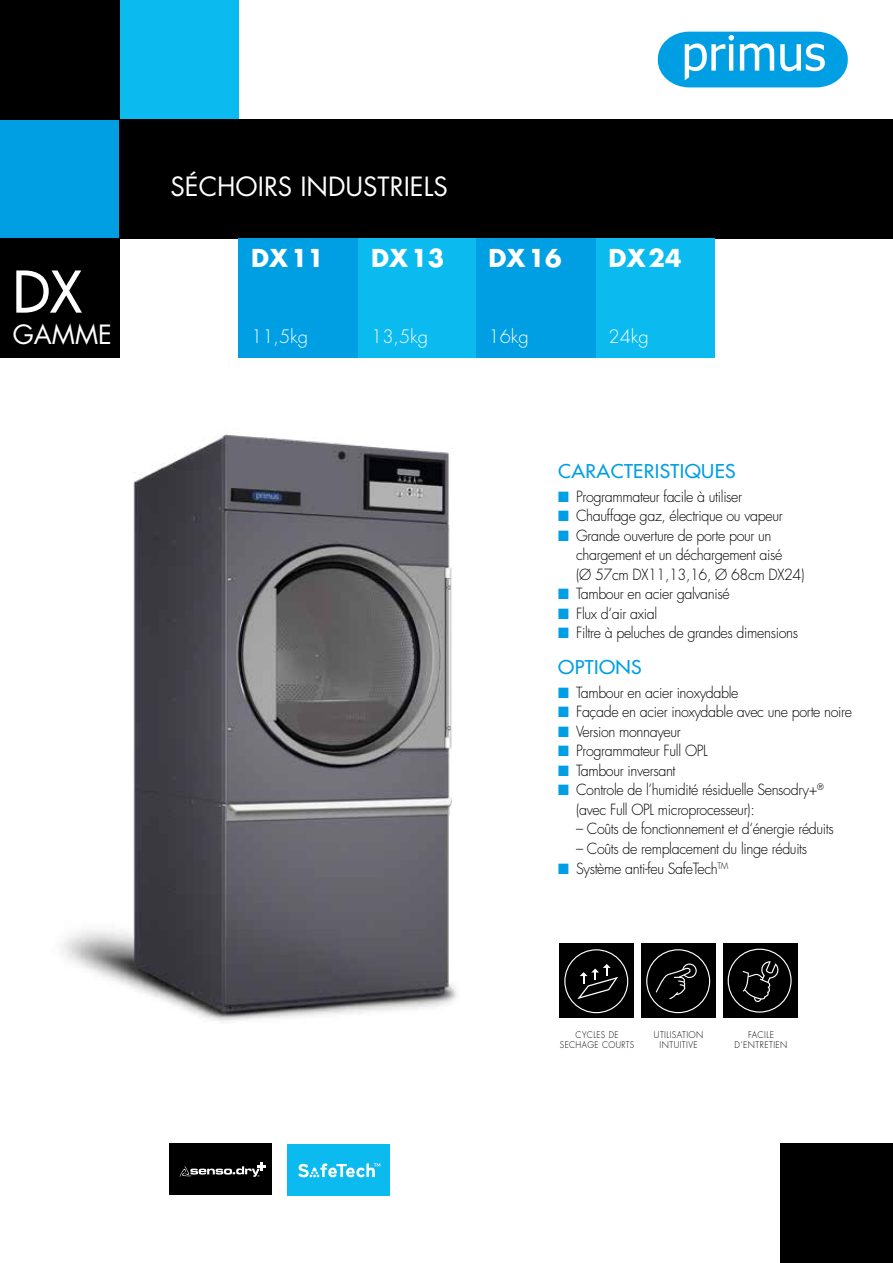
<style>
.page{position:relative;width:893px;height:1263px;background:#fff}
.page>*{position:absolute;margin:0;border:0;box-sizing:border-box;transform-origin:0 0}
.t1{font:55.95px "Futura CE";color:#fff}
.t2{font:25.8px "Futura CE";color:#fff}
.t3{font:700 24px "Futura CE";color:#fff}
.t4{font:18.6px "Futura CE";letter-spacing:.02em;color:#009fe3;scale:1.05 1}
.t5{font:300 18px "Futura CE";color:#fff}
.t6{font:300 15px/19.5px "Futura CE";letter-spacing:-.025em;color:#000;scale:.95 1}
.t7{font:300 9px/10.8px "Futura CE";letter-spacing:.05em;color:#000;text-align:center;scale:.95 1}
.t8{font:300 9px/10.8px "Futura CE";letter-spacing:.05em;color:#000;text-align:center;scale:.91 1}
.s1{color:#009fe3}
</style>
<div class="page">
<div style="left:0;top:119px;width:119px;height:119px;background:#009fe3"></div>
<div style="left:120px;top:0;width:119px;height:119px;background:#0bbbef"></div>
<div style="left:1px;top:0;width:119px;height:119px;background:#000"></div>
<div style="left:781px;top:1144px;width:112px;height:119px;background:#000"></div>
<div style="left:0;top:238px;width:119px;height:119px;background:#000"></div>
<div style="left:119px;top:119px;width:774px;height:119px;background:#000"></div>
<div style="left:358px;top:238px;width:119px;height:119px;background:#0bbbef"></div>
<div style="left:595px;top:238px;width:119px;height:119px;background:#0bbbef"></div>
<div style="left:239px;top:238px;width:119px;height:119px;background:#009fe3"></div>
<div style="left:476px;top:238px;width:119px;height:119px;background:#009fe3"></div>
<div style="left:559px;top:944px;width:74px;height:74px;background:#000"></div>
<div style="left:641px;top:944px;width:74px;height:74px;background:#000"></div>
<div style="left:724px;top:944px;width:74px;height:74px;background:#000"></div>
<img style="left:62px;top:434px;width:395px;height:587px">
<div style="left:564px;top:949px;width:64px;height:64px;border:1px solid #fff;border-radius:50%"></div>
<svg style="left:577px;top:964px;width:41px;height:35px"></svg>
<div style="left:646px;top:949px;width:64px;height:64px;border:1px solid #fff;border-radius:50%"></div>
<svg style="left:655px;top:963px;width:42px;height:37px"></svg>
<div style="left:728px;top:949px;width:64px;height:63px;border:1px solid #fff;border-radius:50%"></div>
<svg style="left:742px;top:961px;width:37px;height:41px"></svg>
<div style="left:287px;top:1144px;width:102px;height:51px;background:#0bbbef"></div>
<div style="left:169px;top:1144px;width:103px;height:51px;background:#000"></div>
<svg style="left:179px;top:1162px;width:87px;height:15px"></svg>
<svg style="left:298px;top:1163px;width:82px;height:14px"></svg>
<svg style="left:658px;top:32px;width:190px;height:55px"></svg>
<h1 class="t1" style="left:13px;top:258px;width:71px">DX</h1>
<h2 class="t2" style="left:13px;top:319px;width:101px">GAMME</h2>
<h2 class="t2" style="left:170px;top:172px;width:279px">SÉCHOIRS INDUSTRIELS</h2>
<h3 class="t3" style="left:251px;top:243px;width:74px">DX 11</h3>
<h3 class="t3" style="left:371px;top:243px;width:74px">DX 13</h3>
<h3 class="t3" style="left:489px;top:243px;width:74px">DX 16</h3>
<h3 class="t3" style="left:609px;top:243px;width:74px">DX 24</h3>
<p class="t5" style="left:251px;top:326px;width:58px">11,5kg</p>
<p class="t5" style="left:371px;top:326px;width:58px">13,5kg</p>
<p class="t5" style="left:489px;top:326px;width:42px">16kg</p>
<p class="t5" style="left:609px;top:326px;width:42px">24kg</p>
<p class="t4" style="left:558px;top:460px;width:171px">CARACTERISTIQUES</p>
<p class="t6" style="left:558px;top:487px;width:195px"><span class="s1">■</span> Programmateur facile à utiliser</p>
<p class="t6" style="left:558px;top:507px;width:238px"><span class="s1">■</span> Chauffage gaz, électrique ou vapeur</p>
<p class="t6" style="left:576px;top:526px;width:242px;text-indent:-18px"><span class="s1">■</span> Grande ouverture de porte pour un chargement et un déchargement aisé<br>(Ø 57cm DX11,13,16, Ø 68cm DX24)</p>
<p class="t6" style="left:558px;top:585px;width:182px"><span class="s1">■</span> Tambour en acier galvanisé</p>
<p class="t6" style="left:558px;top:604px;width:106px"><span class="s1">■</span> Flux d‘air axial</p>
<p class="t6" style="left:558px;top:624px;width:254px"><span class="s1">■</span> Filtre à peluches de grandes dimensions</p>
<p class="t4" style="left:558px;top:656px;width:81px">OPTIONS</p>
<p class="t6" style="left:558px;top:683px;width:191px"><span class="s1">■</span> Tambour en acier inoxydable</p>
<p class="t6" style="left:558px;top:703px;width:311px"><span class="s1">■</span> Façade en acier inoxydable avec une porte noire</p>
<p class="t6" style="left:558px;top:722px;width:131px"><span class="s1">■</span> Version monnayeur</p>
<p class="t6" style="left:558px;top:742px;width:159px"><span class="s1">■</span> Programmateur Full OPL</p>
<p class="t6" style="left:558px;top:761px;width:125px"><span class="s1">■</span> Tambour inversant</p>
<p class="t6" style="left:576px;top:781px;width:262px;text-indent:-18px"><span class="s1">■</span> Controle de l’humidité résiduelle Sensodry+<sup>® </sup>(avec Full OPL microprocesseur):</p>
<p class="t6" style="left:576px;top:820px;width:273px">– Coûts de fonctionnement et d‘énergie réduits</p>
<p class="t6" style="left:576px;top:839px;width:245px">– Coûts de remplacement du linge réduits</p>
<p class="t6" style="left:558px;top:859px;width:181px"><span class="s1">■</span> Système anti-feu SafeTech<sup>TM</sup></p>
<p class="t8" style="left:560px;top:1029px;width:83px">CYCLES DE<br>SECHAGE COURTS</p>
<p class="t7" style="left:654px;top:1029px;width:54px">UTILISATION<br>INTUITIVE</p>
<p class="t7" style="left:735px;top:1029px;width:57px">FACILE<br>D‘ENTRETIEN</p>
</div>
